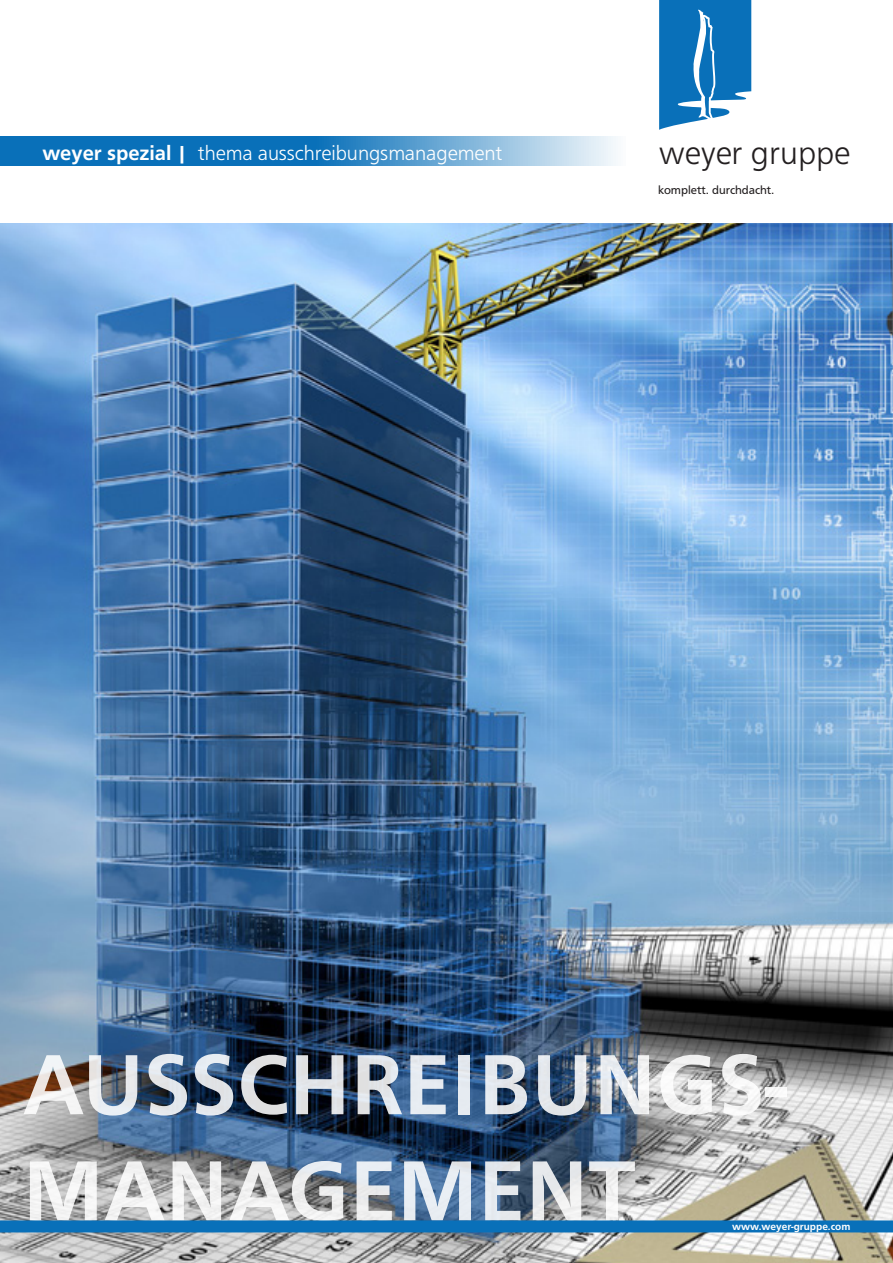
<style>
.page{position:relative;width:893px;height:1263px;background:#fff}
.page>*{position:absolute;margin:0;border:0;box-sizing:border-box;transform-origin:0 0}
.t1{font:500 88.5px/106.2px "Front Page";color:#fff}
.t2{font:300 33.75px "Front Page";color:#231f20}
.t3{font:300 21px "Front Page";letter-spacing:-.005em;color:#fff}
.t4{font:12px "Front Page";color:#231f20}
.t5{font:500 10.5px "Front Page";color:#fff}
.s1{font-weight:500}
</style>
<div class="page">
<img style="left:0;top:224px;width:893px;height:1039px">
<div style="left:0;top:1220px;width:893px;height:12px;background:#0970b9"></div>
<svg style="left:659px;top:0;width:92px;height:130px"></svg>
<svg style="left:0;top:136px;width:616px;height:30px;background:#4190c8"></svg>
<p class="t3" style="left:43px;top:141px;width:461px"><span class="s1">weyer spezial |</span> thema ausschreibungsmanagement</p>
<p class="t2" style="left:659px;top:134px;width:193px">weyer gruppe</p>
<p class="t4" style="left:658px;top:183px;width:118px">komplett. durchdacht.</p>
<h1 class="t1" style="left:23px;top:1032px;width:765px">AUSSCHREIBUNGS-<br>MANAGEMENT</h1>
<p class="t5" style="left:732px;top:1220px;width:120px">www.weyer-gruppe.com</p>
</div>
